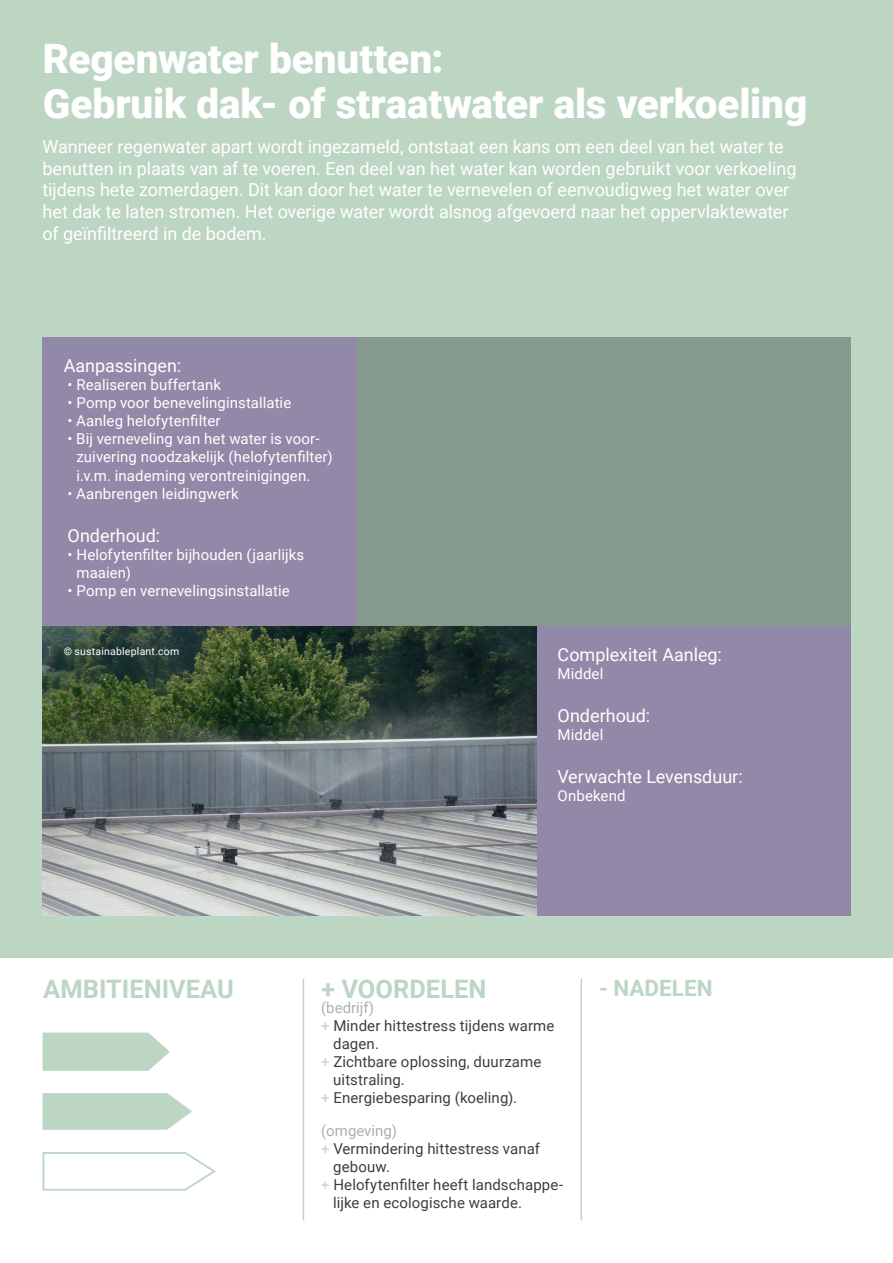
<style>
.page{position:relative;width:893px;height:1263px;background:#fff}
.page>*{position:absolute;margin:0;border:0;box-sizing:border-box;transform-origin:0 0}
.t1{font:900 40.5px/45px "Roboto";letter-spacing:-.005em;color:#fff}
.t2{font:700 25.5px "Roboto";color:#bdd6c4}
.t3{font:700 22.5px "Roboto";color:#bdd6c4}
.t4{font:18px/21.6px "Roboto";color:#fff}
.t5{font:15px/18px "Roboto";letter-spacing:.005em;color:#fff}
.t6{font:15px "Roboto";letter-spacing:.005em;color:#3c3e40}
.t7{font:15px "Roboto";color:#acafb3}
.t8{font:10.5px "Roboto";letter-spacing:.02em;color:#fff}
.s1{color:#bdd6c4}
</style>
<div class="page">
<div style="left:0;top:0;width:893px;height:958px;background:#bdd6c4"></div>
<hr style="left:303px;top:979px;width:1px;height:241px;background:#bdd6c4">
<hr style="left:581px;top:979px;width:1px;height:241px;background:#bdd6c4">
<div style="left:357px;top:338px;width:493px;height:288px;background:#85998d"></div>
<div style="left:536px;top:626px;width:314px;height:289px;background:#9288a8"></div>
<div style="left:43px;top:338px;width:314px;height:288px;background:#9288a8"></div>
<svg style="left:42px;top:1152px;width:174px;height:39px"></svg>
<svg style="left:43px;top:1093px;width:149px;height:37px;background:#c2d9c9"></svg>
<svg style="left:43px;top:1032px;width:127px;height:39px;background:#c3daca"></svg>
<img style="left:43px;top:626px;width:493px;height:289px">
<h1 class="t1" style="left:43px;top:35px;width:766px">Regenwater benutten:<br>Gebruik dak- of straatwater als verkoeling</h1>
<p class="t4" style="left:43px;top:135px;width:755px">Wanneer regenwater apart wordt ingezameld, ontstaat een kans om een deel van het water te benutten in plaats van af te voeren. Een deel van het water kan worden gebruikt voor verkoeling tijdens hete zomerdagen. Dit kan door het water te vernevelen of eenvoudigweg het water over het dak te laten stromen. Het overige water wordt alsnog afgevoerd naar het oppervlaktewater of geïnfiltreerd in de bodem.</p>
<p class="t4" style="left:64px;top:355px;width:119px">Aanpassingen:</p>
<p class="t5" style="left:68px;top:376px;width:155px">• Realiseren buffertank</p>
<p class="t5" style="left:68px;top:394px;width:225px">• Pomp voor benevelinginstallatie</p>
<p class="t5" style="left:68px;top:412px;width:155px">• Aanleg helofytenfilter</p>
<p class="t5" style="left:77px;top:430px;width:257px;text-indent:-9px">• Bij verneveling van het water is voor&shy;zuivering noodzakelijk (helofytenfilter) i.v.m. inademing verontreinigingen.</p>
<p class="t5" style="left:68px;top:484px;width:173px">• Aanbrengen leidingwerk</p>
<p class="t4" style="left:68px;top:524px;width:94px">Onderhoud:</p>
<p class="t5" style="left:77px;top:545px;width:229px;text-indent:-9px">• Helofytenfilter bijhouden (jaarlijks maaien)</p>
<p class="t5" style="left:68px;top:581px;width:224px">• Pomp en vernevelingsinstallatie</p>
<p class="t8" style="left:64px;top:644px;width:117px">© sustainableplant.com</p>
<p class="t4" style="left:558px;top:643px;width:166px">Complexiteit Aanleg:</p>
<p class="t5" style="left:558px;top:664px;width:47px">Middel</p>
<p class="t4" style="left:558px;top:704px;width:94px">Onderhoud:</p>
<p class="t5" style="left:558px;top:725px;width:47px">Middel</p>
<p class="t4" style="left:558px;top:765px;width:187px">Verwachte Levensduur:</p>
<p class="t5" style="left:558px;top:786px;width:70px">Onbekend</p>
<h2 class="t2" style="left:43px;top:971px;width:192px">AMBITIENIVEAU</h2>
<h2 class="t2" style="left:321px;top:971px;width:167px">+ VOORDELEN</h2>
<p class="t7" style="left:321px;top:997px;width:54px">(bedrijf)</p>
<p class="t6" style="left:321px;top:1015px;width:235px"><span class="s1">+</span> Minder hittestress tijdens warme</p>
<p class="t6" style="left:333px;top:1033px;width:47px">dagen.</p>
<p class="t6" style="left:321px;top:1051px;width:222px"><span class="s1">+</span> Zichtbare oplossing, duurzame</p>
<p class="t6" style="left:333px;top:1069px;width:73px">uitstraling.</p>
<p class="t6" style="left:321px;top:1087px;width:197px"><span class="s1">+</span> Energiebesparing (koeling).</p>
<p class="t7" style="left:321px;top:1120px;width:77px">(omgeving)</p>
<p class="t6" style="left:321px;top:1138px;width:220px"><span class="s1">+</span> Vermindering hittestress vanaf</p>
<p class="t6" style="left:333px;top:1156px;width:59px">gebouw.</p>
<p class="t6" style="left:321px;top:1174px;width:244px"><span class="s1">+</span> Helofytenfilter heeft landschappe-</p>
<p class="t6" style="left:333px;top:1192px;width:190px">lijke en ecologische waarde.</p>
<p class="t3" style="left:599px;top:972px;width:115px">- NADELEN</p>
</div>
